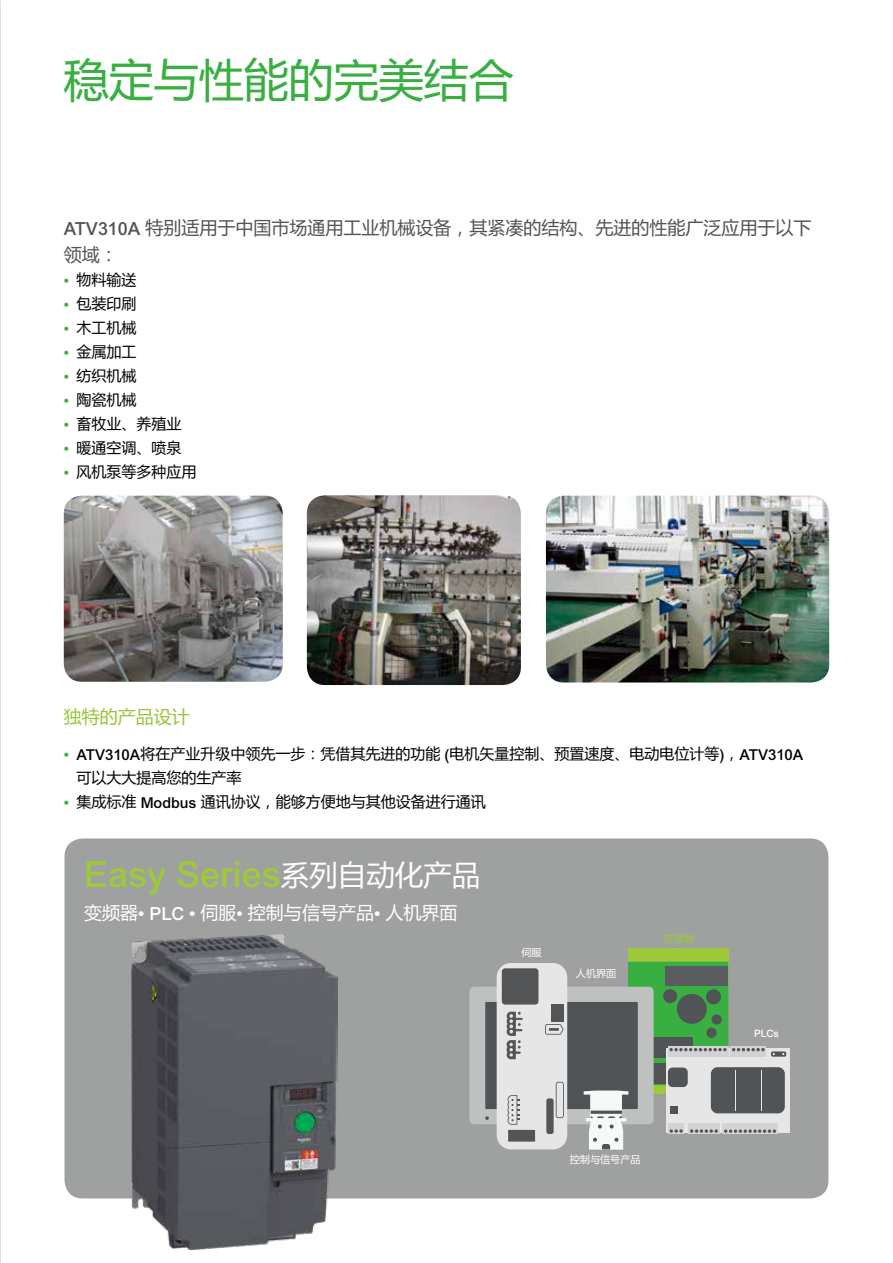
<style>
.page{position:relative;width:893px;height:1263px;background:#fff}
.page>*{position:absolute;margin:0;border:0;box-sizing:border-box;transform-origin:0 0}
.t1{font:45px "Microsoft Ya Hei UI";color:#39af42}
.t2{font:500 36px "Arial MT Std";color:#9dc93a}
.t3{font:18px/27px "Microsoft Ya Hei UI";color:#515457}
.t4{font:18px "Microsoft Ya Hei UI";color:#fff}
.t5{font:18px "Microsoft Ya Hei UI";color:#99c539}
.t6{font:15px/24px "Microsoft Ya Hei UI";color:#000}
.t7{font:10.2px "Microsoft Ya Hei UI";color:#fff}
.t8{font:500 10.2px "Arial MT Std";color:#fff}
.t9{font:10.2px "Microsoft Ya Hei UI";color:#9dc93a}
.s1{font-family:"Arial MT Std";font-weight:500}
.s2{font-family:"Arial MT Std";font-weight:500;color:#39af42}
.s3{font-family:"Microsoft Ya Hei UI";font-weight:400;font-size:28.5px;color:#fff}
</style>
<div class="page">
<div style="left:65px;top:838px;width:763px;height:360px;background:#9fa0a0;border-radius:18px"></div>
<img style="left:307px;top:495px;width:214px;height:190px">
<img style="left:546px;top:496px;width:283px;height:186px">
<img style="left:64px;top:496px;width:219px;height:186px">
<div style="left:628px;top:949px;width:100px;height:38px;background:#9dc93a"></div>
<div style="left:666px;top:1048px;width:124px;height:85px;background:#e6e6e6"></div>
<div style="left:711px;top:1067px;width:74px;height:46px;background:#515457;border-radius:7px"></div>
<div style="left:722px;top:1123px;width:55px;height:11px;background:#d3d3d4"></div>
<svg style="left:771px;top:1051px;width:15px;height:6px"></svg>
<svg style="left:469px;top:962px;width:307px;height:188px"></svg>
<img style="left:132px;top:935px;width:206px;height:314px">
<h1 class="t1" style="left:64px;top:49px;width:452px">稳定与性能的完美结合</h1>
<p class="t3" style="left:64px;top:213px;width:749px"><span class="s1">ATV310A</span> 特别适用于中国市场通用工业机械设备，其紧凑的结构、先进的性能广泛应用于以下领域：</p>
<p class="t6" style="left:64px;top:267px;width:74px"><span class="s2">•</span> 物料输送</p>
<p class="t6" style="left:64px;top:291px;width:74px"><span class="s2">•</span> 包装印刷</p>
<p class="t6" style="left:64px;top:315px;width:74px"><span class="s2">•</span> 木工机械</p>
<p class="t6" style="left:64px;top:339px;width:74px"><span class="s2">•</span> 金属加工</p>
<p class="t6" style="left:64px;top:363px;width:74px"><span class="s2">•</span> 纺织机械</p>
<p class="t6" style="left:64px;top:387px;width:74px"><span class="s2">•</span> 陶瓷机械</p>
<p class="t6" style="left:64px;top:411px;width:119px"><span class="s2">•</span> 畜牧业、养殖业</p>
<p class="t6" style="left:64px;top:435px;width:119px"><span class="s2">•</span> 暖通空调、喷泉</p>
<p class="t6" style="left:64px;top:459px;width:134px"><span class="s2">•</span> 风机泵等多种应用</p>
<p class="t5" style="left:64px;top:704px;width:127px">独特的产品设计</p>
<p class="t6" style="left:77px;top:741px;width:728px;text-indent:-13px"><span class="s2">•</span> <span class="s1">ATV310A</span>将在产业升级中领先一步：凭借其先进的功能 <span class="s1">(</span>电机矢量控制、预置速度、电动电位计等<span class="s1">)</span>，<span class="s1">ATV310A</span>可以大大提高您的生产率</p>
<p class="t6" style="left:64px;top:789px;width:423px"><span class="s2">•</span> 集成标准 <span class="s1">Modbus</span> 通讯协议，能够方便地与其他设备进行通讯</p>
<h2 class="t2" style="left:84px;top:853px;width:398px">Easy Series<span class="s3">系列自动化产品</span></h2>
<p class="t4" style="left:84px;top:900px;width:375px">变频器<span class="s1">• PLC •</span> 伺服<span class="s1">•</span> 控制与信号产品<span class="s1">•</span> 人机界面</p>
<p class="t7" style="left:521px;top:945px;width:22px">伺服</p>
<p class="t7" style="left:576px;top:967px;width:42px">人机界面</p>
<p class="t9" style="left:663px;top:931px;width:32px">变频器</p>
<p class="t7" style="left:570px;top:1153px;width:72px">控制与信号产品</p>
<p class="t8" style="left:754px;top:1027px;width:26px">PLCs</p>
</div>
